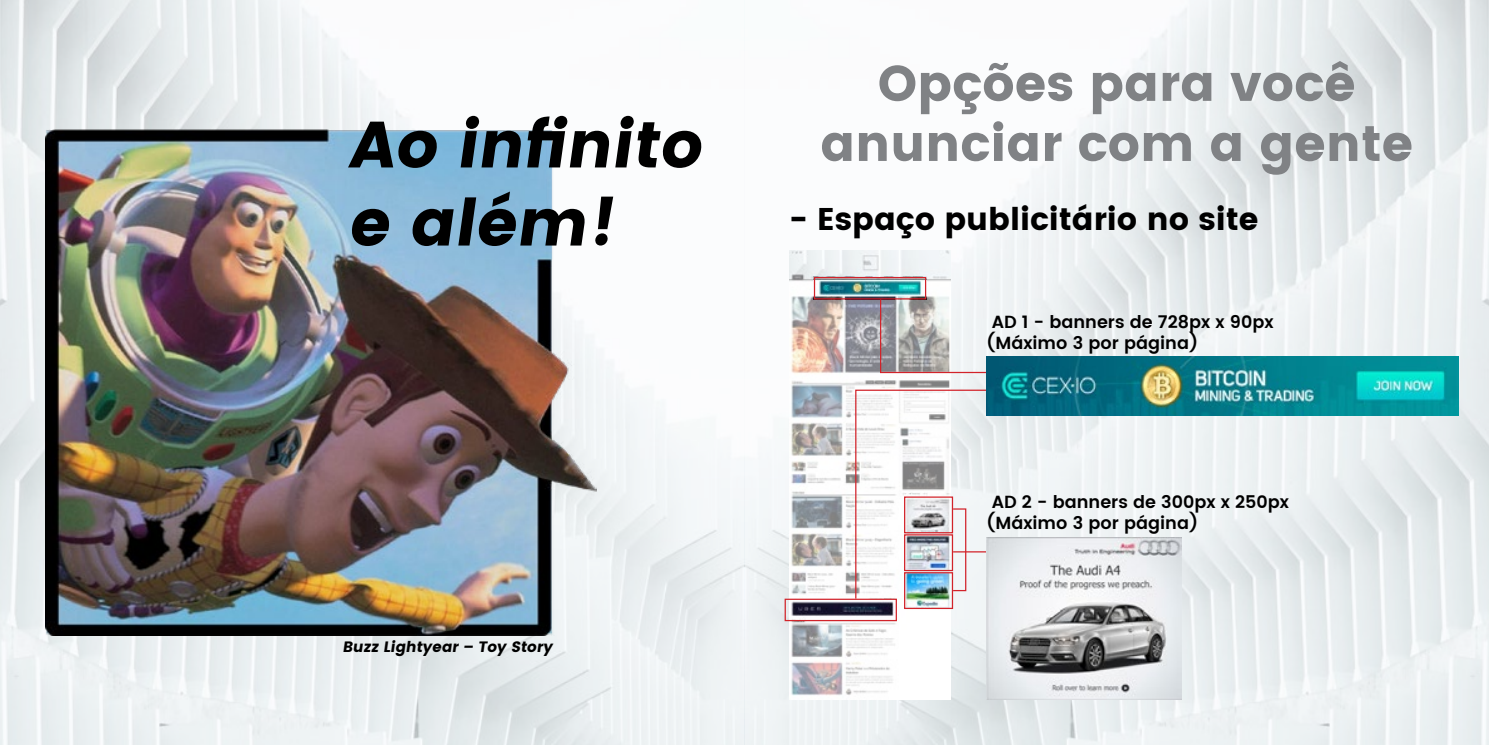
<style>
.page{position:relative;width:1489px;height:745px;background:#fff}
.page>*{position:absolute;margin:0;border:0;box-sizing:border-box;transform-origin:0 0}
.t1{font:65px/78px "Poppins";color:#000}
.t2{font:50px/60px "Poppins";color:#808285;text-align:center}
.t3{font:31.25px "Poppins";color:#000}
.t4{font:600 17.5px/21px "Poppins";color:#000}
.t5{font:15px "Poppins";color:#000}
</style>
<div class="page">
<img style="left:0;top:0;width:1488px;height:744px">
<img style="left:45px;top:130px;width:551px;height:504px">
<img style="left:789px;top:250px;width:161px;height:449px">
<img style="left:815px;top:279px;width:109px;height:18px">
<div style="left:813px;top:277px;width:113px;height:22px;border:1px solid #d2232a"></div>
<img style="left:904px;top:599px;width:46px;height:10px">
<img style="left:789px;top:600px;width:105px;height:18px">
<div style="left:784px;top:598px;width:112px;height:22px;border:1px solid #d2232a"></div>
<svg style="left:879px;top:298px;width:117px;height:75px"></svg>
<svg style="left:854px;top:389px;width:142px;height:210px"></svg>
<div style="left:952px;top:508px;width:14px;height:83px;border:1px solid #d2232a"></div>
<hr style="left:953px;top:551px;width:38px;height:1px;background:#d2232a">
<img style="left:986px;top:537px;width:195px;height:162px">
<img style="left:986px;top:356px;width:472px;height:59px">
<h1 class="t1" style="left:347px;top:106px;width:370px">Ao infinito e além!</h1>
<p class="t5" style="left:342px;top:637px;width:215px">Buzz Lightyear – Toy Story</p>
<h2 class="t2" style="left:820px;top:53px;width:594px">Opções para você anunciar com a gente</h2>
<h3 class="t3" style="left:789px;top:201px;width:470px">- Espaço publicitário no site</h3>
<p class="t4" style="left:986px;top:312px;width:288px;text-indent:5px">AD 1 - banners de 728px x 90px (Máximo 3 por página)</p>
<p class="t4" style="left:986px;top:492px;width:304px;text-indent:5px">AD 2 - banners de 300px x 250px (Máximo 3 por página)</p>
</div>
